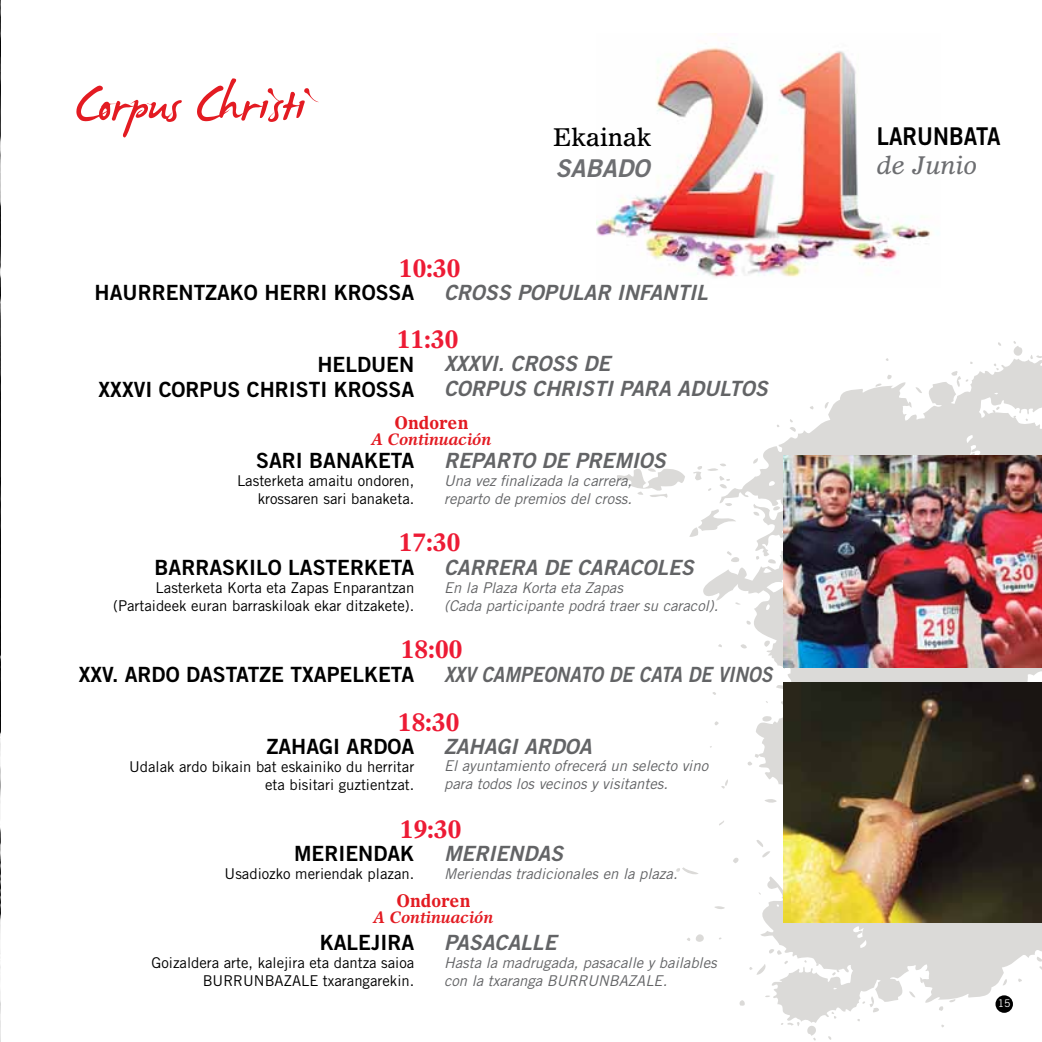
<style>
.page{position:relative;width:1042px;height:1042px;background:#fff}
.page>*{position:absolute;margin:0;border:0;box-sizing:border-box;transform-origin:0 0}
.t1{font:79.8px "James Fajardo";color:#e31b22}
.t2{font:700 24.5px "Olympian";color:#ed1b35}
.t3{font:24.5px "Trade Gothic Bold Two";color:#000;scale:.9 1}
.t4{font:24.5px "Olympian";color:#000}
.t5{font:italic 24.5px "Olympian";color:#6d6e71}
.t6{font:italic 24.5px "Trade Gothic Bold Two";color:#6d6e71}
.t7{font:21px/25.2px "Trade Gothic Bold Two";color:#000;text-align:right}
.t8{font:italic 21px/25.2px "Trade Gothic Bold Two";color:#636466}
.t9{font:italic 21px "Trade Gothic Bold Two";color:#636466;scale:.9 1}
.t10{font:700 17.5px "Olympian";color:#e31b22}
.t11{font:italic 700 15.75px "Olympian";color:#e31b22}
.t12{font:14.88px/17.8px "Trade Gothic";color:#000;text-align:right}
.t13{font:italic 14.88px/17.8px "Trade Gothic";color:#636466}
.t14{font:10.5px "Trade Gothic";color:#fff}
</style>
<div class="page">
<img style="left:596px;top:47px;width:336px;height:231px">
<svg style="left:714px;top:906px;width:11px;height:3px"></svg>
<svg style="left:687px;top:934px;width:17px;height:8px"></svg>
<svg style="left:739px;top:1000px;width:6px;height:6px"></svg>
<svg style="left:781px;top:1023px;width:35px;height:17px"></svg>
<svg style="left:733px;top:857px;width:6px;height:6px"></svg>
<svg style="left:676px;top:867px;width:22px;height:8px"></svg>
<svg style="left:719px;top:820px;width:5px;height:5px"></svg>
<svg style="left:721px;top:779px;width:7px;height:9px"></svg>
<svg style="left:756px;top:747px;width:286px;height:276px;fill:#dbdad8"></svg>
<svg style="left:1030px;top:355px;width:12px;height:3px"></svg>
<svg style="left:1013px;top:341px;width:10px;height:15px"></svg>
<svg style="left:747px;top:754px;width:12px;height:14px"></svg>
<svg style="left:617px;top:468px;width:80px;height:69px"></svg>
<svg style="left:697px;top:358px;width:345px;height:389px"></svg>
<img style="left:783px;top:682px;width:259px;height:241px">
<img style="left:0;top:0;width:1px;height:1042px">
<img style="left:783px;top:455px;width:259px;height:213px">
<h1 class="t1" style="left:74px;top:63px;width:233px">Corpus Christi</h1>
<h2 class="t2" style="left:399px;top:253px;width:63px">10:30</h2>
<h2 class="t4" style="left:553px;top:122px;width:99px">Ekainak</h2>
<h2 class="t6" style="left:555px;top:153px;width:95px">SABADO</h2>
<h3 class="t7" style="left:95px;top:280px;width:321px">HAURRENTZAKO HERRI KROSSA</h3>
<h3 class="t8" style="left:444px;top:279px;width:265px">CROSS POPULAR INFANTIL</h3>
<h2 class="t2" style="left:397px;top:324px;width:63px">11:30</h2>
<h3 class="t7" style="left:99px;top:351px;width:317px">HELDUEN<br>XXXVI CORPUS CHRISTI KROSSA</h3>
<h3 class="t8" style="left:444px;top:351px;width:325px">XXXVI. CROSS DE<br>CORPUS CHRISTI PARA ADULTOS</h3>
<p class="t10" style="left:394px;top:412px;width:75px">Ondoren</p>
<p class="t11" style="left:371px;top:429px;width:121px">A Continuación</p>
<h3 class="t7" style="left:256px;top:448px;width:160px">SARI BANAKETA</h3>
<p class="t12" style="left:237px;top:471px;width:179px">Lasterketa amaitu ondoren, krossaren sari banaketa.</p>
<h3 class="t8" style="left:444px;top:447px;width:223px">REPARTO DE PREMIOS</h3>
<p class="t13" style="left:444px;top:471px;width:189px">Una vez finalizada la carrera, reparto de premios del cross.</p>
<h2 class="t2" style="left:399px;top:527px;width:63px">17:30</h2>
<h3 class="t7" style="left:155px;top:555px;width:261px">BARRASKILO LASTERKETA</h3>
<p class="t12" style="left:113px;top:579px;width:303px">Lasterketa Korta eta Zapas Enparantzan (Partaideek euran barraskiloak ekar ditzakete).</p>
<h3 class="t8" style="left:444px;top:554px;width:251px">CARRERA DE CARACOLES</h3>
<p class="t13" style="left:444px;top:578px;width:276px">En la Plaza Korta eta Zapas<br>(Cada participante podrá traer su caracol).</p>
<h2 class="t2" style="left:401px;top:634px;width:63px">18:00</h2>
<h3 class="t7" style="left:79px;top:662px;width:337px">XXV. ARDO DASTATZE TXAPELKETA</h3>
<h3 class="t9" style="left:444px;top:661px;width:366px">XXV CAMPEONATO DE CATA DE VINOS</h3>
<h2 class="t2" style="left:398px;top:707px;width:63px">18:30</h2>
<h3 class="t7" style="left:267px;top:733px;width:149px">ZAHAGI ARDOA</h3>
<p class="t12" style="left:129px;top:757px;width:287px">Udalak ardo bikain bat eskainiko du herritar eta bisitari guztientzat.</p>
<h3 class="t8" style="left:444px;top:733px;width:149px">ZAHAGI ARDOA</h3>
<p class="t13" style="left:444px;top:757px;width:265px">El ayuntamiento ofrecerá un selecto vino para todos los vecinos y visitantes.</p>
<h2 class="t2" style="left:400px;top:814px;width:63px">19:30</h2>
<h3 class="t7" style="left:294px;top:840px;width:122px">MERIENDAK</h3>
<p class="t12" style="left:225px;top:864px;width:191px">Usadiozko meriendak plazan.</p>
<h3 class="t8" style="left:444px;top:840px;width:120px">MERIENDAS</h3>
<p class="t13" style="left:444px;top:864px;width:235px">Meriendas tradicionales en la plaza.</p>
<p class="t10" style="left:396px;top:890px;width:75px">Ondoren</p>
<p class="t11" style="left:373px;top:907px;width:121px">A Continuación</p>
<h3 class="t7" style="left:320px;top:930px;width:96px">KALEJIRA</h3>
<p class="t12" style="left:151px;top:953px;width:264px">Goizaldera arte, kalejira eta dantza saioa<br>BURRUNBAZALE txarangarekin.</p>
<h3 class="t8" style="left:444px;top:929px;width:114px">PASACALLE</h3>
<p class="t13" style="left:444px;top:953px;width:274px">Hasta la madrugada, pasacalle y bailables con la txaranga BURRUNBAZALE.</p>
<h2 class="t3" style="left:877px;top:121px;width:139px">LARUNBATA</h2>
<h2 class="t5" style="left:877px;top:150px;width:102px">de Junio</h2>
<p class="t14" style="left:997px;top:997px;width:14px">15</p>
</div>
